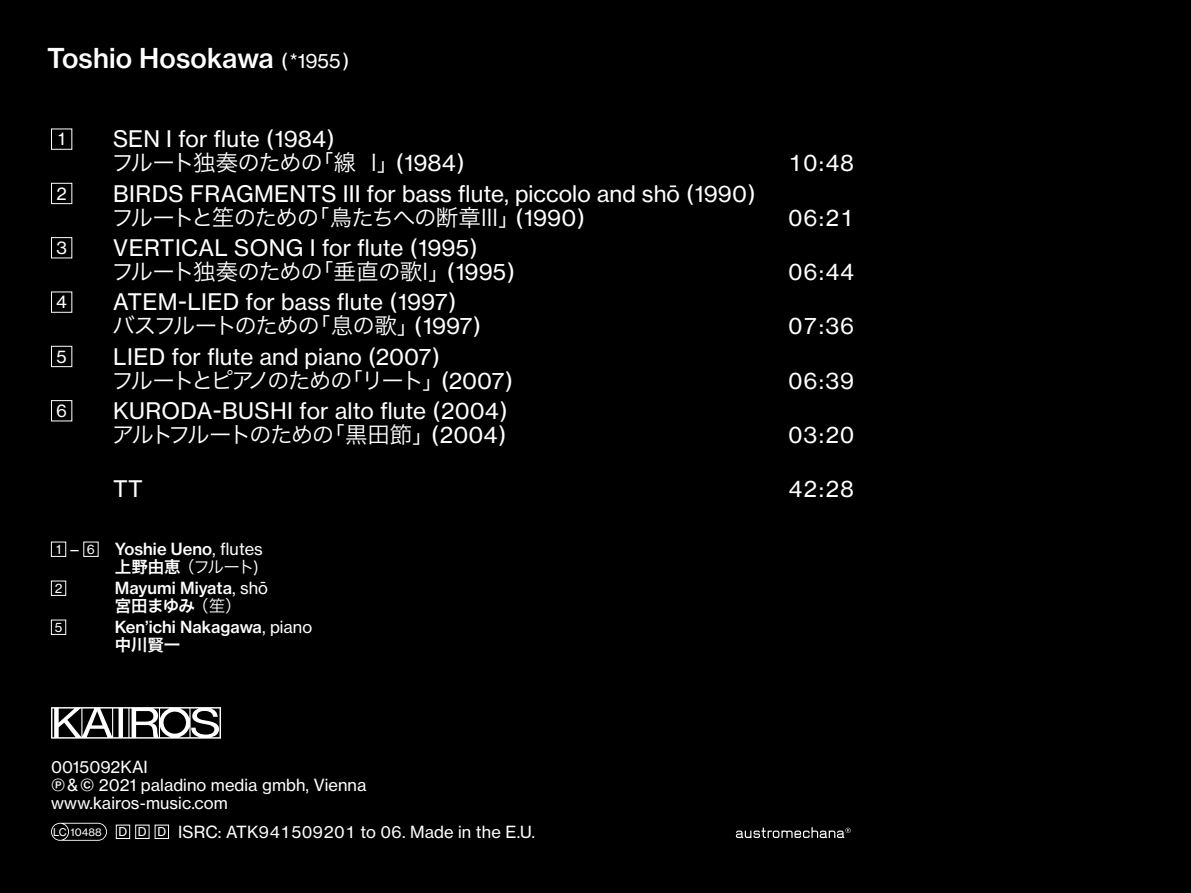
<style>
.page{position:relative;width:1191px;height:893px;background:#000}
.page>*{position:absolute;margin:0;border:0;box-sizing:border-box;transform-origin:0 0}
.t1{font:27px "N Haas Grotesk TX Pro 65 Md";letter-spacing:.005em;color:#fff}
.tracklist{font:22.5px "N Haas Grotesk TX Pro 55 Rg";color:#fff}
.tracklist-2{font:22.5px "Hira Kaku Pro N W3";letter-spacing:-.07em;color:#fff}
.tracklist-3{font:22.5px "N Haas Grotesk TX Pro 55 Rg";letter-spacing:.02em;color:#fff}
.tracklist-4{font:22.5px "Hira Kaku Pro N W3";letter-spacing:-.03em;color:#fff}
.tracklist-5{font:22.5px "Hira Kaku Pro N W3";letter-spacing:-.105em;color:#fff}
.tracklist-6{font:22.5px "Hira Kaku Pro N W3";letter-spacing:-.09em;color:#fff}
.t2{font:17.25px "N Haas Grotesk TX Pro 55 Rg";color:#fff}
.credits{font:16.5px/18px "N Haas Grotesk TX Pro 55 Rg";letter-spacing:.005em;color:#fff}
.credits-2{font:16.5px "N Haas Grotesk TX Pro 65 Md";color:#fff}
.credits-3{font:16.5px "Hira Kaku Pro N W6";letter-spacing:-.015em;color:#fff}
.credits-4{font:16.5px "Hira Kaku Pro N W3";color:#fff}
.t3{font:12.75px "N Haas Grotesk TX Pro 55 Rg";color:#fff}
.t4{font:12px "N Haas Grotesk TX Pro 55 Rg";color:#fff}
.fließtext_deutsch{font:10.5px "N Haas Grotesk TX Pro 55 Rg";color:#fff}
.s1{font-family:"N Haas Grotesk TX Pro 55 Rg";font-size:19.5px}
.s2{font-family:"N Haas Grotesk TX Pro 55 Rg"}
.s3{font-family:"Hira Kaku Pro N W6"}
.s4{font-family:"Hira Kaku Pro N W3"}
</style>
<div class="page">
<svg style="left:51px;top:707px;width:170px;height:32px"></svg>
<svg style="left:51px;top:823px;width:56px;height:18px"></svg>
<div style="left:116px;top:825px;width:14px;height:14px;border:1px solid #fff"></div>
<div style="left:135px;top:825px;width:14px;height:14px;border:1px solid #fff"></div>
<div style="left:155px;top:825px;width:14px;height:14px;border:1px solid #fff"></div>
<svg style="left:736px;top:827px;width:114px;height:11px"></svg>
<div style="left:51px;top:542px;width:15px;height:15px;border:1px solid #fff"></div>
<div style="left:83px;top:542px;width:15px;height:15px;border:1px solid #fff"></div>
<div style="left:51px;top:581px;width:15px;height:15px;border:1px solid #fff"></div>
<div style="left:51px;top:620px;width:15px;height:15px;border:1px solid #fff"></div>
<div style="left:51px;top:128px;width:21px;height:22px;border:1px solid #fff"></div>
<div style="left:51px;top:183px;width:21px;height:21px;border:1px solid #fff"></div>
<div style="left:51px;top:237px;width:21px;height:21px;border:1px solid #fff"></div>
<div style="left:51px;top:291px;width:21px;height:22px;border:1px solid #fff"></div>
<div style="left:51px;top:346px;width:21px;height:21px;border:1px solid #fff"></div>
<div style="left:51px;top:400px;width:21px;height:21px;border:1px solid #fff"></div>
<p class="t1" style="left:47px;top:41px;width:304px">Toshio Hosokawa <span class="s1">( *1955 )</span></p>
<p class="t2" style="left:58px;top:128px;width:8px">1</p>
<p class="tracklist" style="left:113px;top:125px;width:223px">SEN I for flute ( 1984 )</p>
<p class="tracklist-2" style="left:111px;top:143px;width:354px">フルート独奏のための「線 I」<span class="s2">( 1984 )</span></p>
<p class="tracklist" style="left:788px;top:149px;width:67px">10:48</p>
<p class="t2" style="left:56px;top:183px;width:12px">2</p>
<p class="tracklist" style="left:113px;top:180px;width:644px">BIRDS FRAGMENTS III for bass flute, piccolo and shō ( 1990 )</p>
<p class="tracklist-2" style="left:111px;top:197px;width:475px">フルートと笙のための「鳥たちへの断章III」<span class="s2">( 1990 )</span></p>
<p class="tracklist" style="left:788px;top:204px;width:67px">06:21</p>
<p class="t2" style="left:56px;top:237px;width:12px">3</p>
<p class="tracklist-3" style="left:113px;top:234px;width:366px">VERTICAL SONG I for flute ( 1995 )</p>
<p class="tracklist-4" style="left:111px;top:251px;width:405px">フルート独奏のための「垂直の歌I」<span class="s2">( 1995 )</span></p>
<p class="tracklist" style="left:788px;top:258px;width:67px">06:44</p>
<p class="t2" style="left:56px;top:291px;width:12px">4</p>
<p class="tracklist" style="left:113px;top:288px;width:344px">ATEM-LIED for bass flute ( 1997 )</p>
<p class="tracklist-2" style="left:113px;top:306px;width:370px">バスフルートのための「息の歌」<span class="s2">( 1997 )</span></p>
<p class="tracklist" style="left:788px;top:312px;width:67px">07:36</p>
<p class="t2" style="left:57px;top:346px;width:12px">5</p>
<p class="tracklist" style="left:113px;top:343px;width:328px">LIED for flute and piano (2007 )</p>
<p class="tracklist-5" style="left:111px;top:360px;width:403px">フルートとピアノのための「リート」<span class="s2">(2007 )</span></p>
<p class="tracklist" style="left:788px;top:367px;width:67px">06:39</p>
<p class="t2" style="left:56px;top:400px;width:12px">6</p>
<p class="tracklist" style="left:113px;top:397px;width:396px">KURODA-BUSHI for alto flute ( 2004 )</p>
<p class="tracklist-6" style="left:112px;top:414px;width:396px">アルトフルートのための「黒田節」<span class="s2">( 2004 )</span></p>
<p class="tracklist" style="left:788px;top:421px;width:67px">03:20</p>
<p class="tracklist" style="left:113px;top:475px;width:31px">TT</p>
<p class="tracklist" style="left:788px;top:475px;width:67px">42:28</p>
<p class="t3" style="left:56px;top:541px;width:7px">1</p>
<p class="credits" style="left:71px;top:540px;width:10px">–</p>
<p class="t3" style="left:87px;top:541px;width:10px">6</p>
<p class="credits-2" style="left:115px;top:539px;width:150px">Yoshie Ueno<span class="s2">, flutes</span></p>
<p class="credits-4" style="left:115px;top:552px;width:146px"><span class="s3">上野由恵</span> （フルート)</p>
<p class="t3" style="left:55px;top:580px;width:9px">2</p>
<p class="credits-2" style="left:115px;top:578px;width:155px">Mayumi Miyata<span class="s2">, shō</span></p>
<p class="credits-3" style="left:115px;top:591px;width:128px">宮田まゆみ <span class="s4">（笙）</span></p>
<p class="t3" style="left:55px;top:619px;width:9px">5</p>
<p class="credits-2" style="left:115px;top:617px;width:199px">Ken’ichi Nakagawa<span class="s2">, piano</span></p>
<p class="credits-3" style="left:115px;top:630px;width:67px">中川賢一</p>
<p class="credits" style="left:51px;top:758px;width:317px">0015092KAI<br>Ⓟ &amp; © 2021 paladino media gmbh, Vienna www.kairos-music.com</p>
<p class="fließtext_deutsch" style="left:53px;top:826px;width:50px">LC 10488</p>
<p class="t4" style="left:119px;top:824px;width:10px">D</p>
<p class="t4" style="left:138px;top:824px;width:10px">D</p>
<p class="t4" style="left:157px;top:824px;width:10px">D</p>
<p class="credits" style="left:178px;top:823px;width:358px">ISRC: ATK941509201 to 06. Made in the E.U.</p>
</div>
